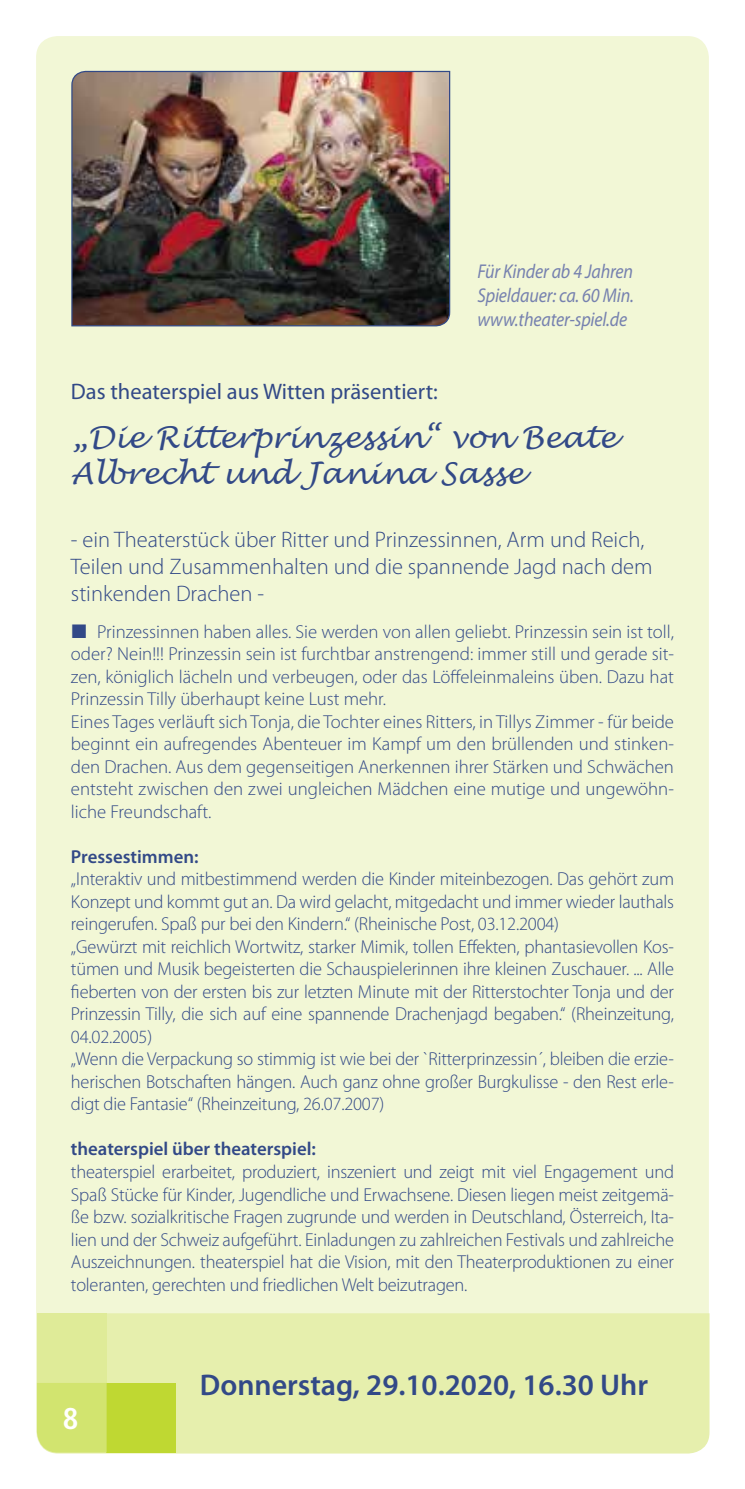
<style>
.page{position:relative;width:745px;height:1489px;background:#fff}
.page>*{position:absolute;margin:0;border:0;box-sizing:border-box;transform-origin:0 0}
.t1{font:italic 30px/36px "Lucida Handwriting";color:#324987}
.t2{font:600 30px "Myriad Pro";color:#324987}
.t3{font:700 condensed 30px "Frutiger";color:#fff}
.t4{font:300 22.5px/27px "Myriad Pro";color:#324987}
.t5{font:22.5px "Myriad Pro";color:#324987}
.t6{font:italic 20px/24px "Myriad Pro";letter-spacing:-.01em;color:#7681af;text-align:justify;scale:.9 1}
.t7{font:300 18.75px/22.5px "Myriad Pro";letter-spacing:-.01em;color:#324987}
.t8{font:600 18.75px "Myriad Pro";color:#324987}
</style>
<div class="page">
<div style="left:36px;top:36px;width:672px;height:1416px;background:#f2f7d6;border-radius:21px"></div>
<div style="left:50px;top:1313px;width:659px;height:140px;background:#e6efad"></div>
<div style="left:37px;top:1313px;width:69px;height:69px;background:#dfeb98"></div>
<div style="left:106px;top:1382px;width:70px;height:70px;background:#bfd832"></div>
<div style="left:37px;top:1382px;width:69px;height:70px;background:#d2e46f"></div>
<img style="left:71px;top:70px;width:379px;height:257px">
<p class="t6" style="left:477px;top:259px;width:175px">Für Kinder ab 4 Jahren Spieldauer: ca. 60 Min. www.theater-spiel.de</p>
<p class="t5" style="left:71px;top:377px;width:368px">Das theaterspiel aus Witten präsentiert:</p>
<h1 class="t1" style="left:71px;top:420px;width:546px">„Die Ritterprinzessin“ von Beate<br>Albrecht und Janina Sasse</h1>
<p class="t4" style="left:71px;top:526px;width:583px">- ein Theaterstück über Ritter und Prinzessinnen, Arm und Reich,<br>Teilen und Zusammenhalten und die spannende Jagd nach dem stinkenden Drachen -</p>
<p class="t7" style="left:71px;top:620px;width:604px;text-indent:26px">Prinzessinnen haben alles. Sie werden von allen geliebt. Prinzessin sein ist toll, oder? Nein!!! Prinzessin sein ist furchtbar anstrengend: immer still und gerade sit&shy;zen, königlich lächeln und verbeugen, oder das Löffeleinmaleins üben. Dazu hat Prinzessin Tilly überhaupt keine Lust mehr.<br>Eines Tages verläuft sich Tonja, die Tochter eines Ritters, in Tillys Zimmer - für beide beginnt ein aufregendes Abenteuer im Kampf um den brüllenden und stinken&shy;den Drachen. Aus dem gegenseitigen Anerkennen ihrer Stärken und Schwächen entsteht zwischen den zwei ungleichen Mädchen eine mutige und ungewöhn&shy;liche Freundschaft.</p>
<p class="t8" style="left:71px;top:844px;width:129px">Pressestimmen:</p>
<p class="t7" style="left:71px;top:868px;width:604px">„Interaktiv und mitbestimmend werden die Kinder miteinbezogen. Das gehört zum Konzept und kommt gut an. Da wird gelacht, mitgedacht und immer wieder lauthals reingerufen. Spaß pur bei den Kindern.“ (Rheinische Post, 03.12.2004)<br>„Gewürzt mit reichlich Wortwitz, starker Mimik, tollen Effekten, phantasievollen Kos&shy;tümen und Musik begeisterten die Schauspielerinnen ihre kleinen Zuschauer. ... Alle fieberten von der ersten bis zur letzten Minute mit der Ritterstochter Tonja und der Prinzessin Tilly, die sich auf eine spannende Drachenjagd begaben.“ (Rheinzeitung, 04.02.2005)<br>„Wenn die Verpackung so stimmig ist wie bei der `Ritterprinzessin´, bleiben die erzie&shy;herischen Botschaften hängen. Auch ganz ohne großer Burgkulisse - den Rest erle&shy;digt die Fantasie“ (Rheinzeitung, 26.07.2007)</p>
<p class="t8" style="left:71px;top:1137px;width:246px">theaterspiel über theaterspiel:</p>
<p class="t7" style="left:71px;top:1160px;width:604px;text-align:justify">theaterspiel erarbeitet, produziert, inszeniert und zeigt mit viel Engagement und Spaß Stücke für Kinder, Jugendliche und Erwachsene. Diesen liegen meist zeitgemä&shy;ße bzw. sozialkritische Fragen zugrunde und werden in Deutschland, Österreich, Ita&shy;lien und der Schweiz aufgeführt. Einladungen zu zahlreichen Festivals und zahlreiche Auszeichnungen. theaterspiel hat die Vision, mit den Theaterproduktionen zu einer toleranten, gerechten und friedlichen Welt beizutragen.</p>
<h1 class="t3" style="left:63px;top:1400px;width:17px">8</h1>
<h1 class="t2" style="left:200px;top:1365px;width:449px">Donnerstag, 29.10.2020, 16.30 Uhr</h1>
</div>
